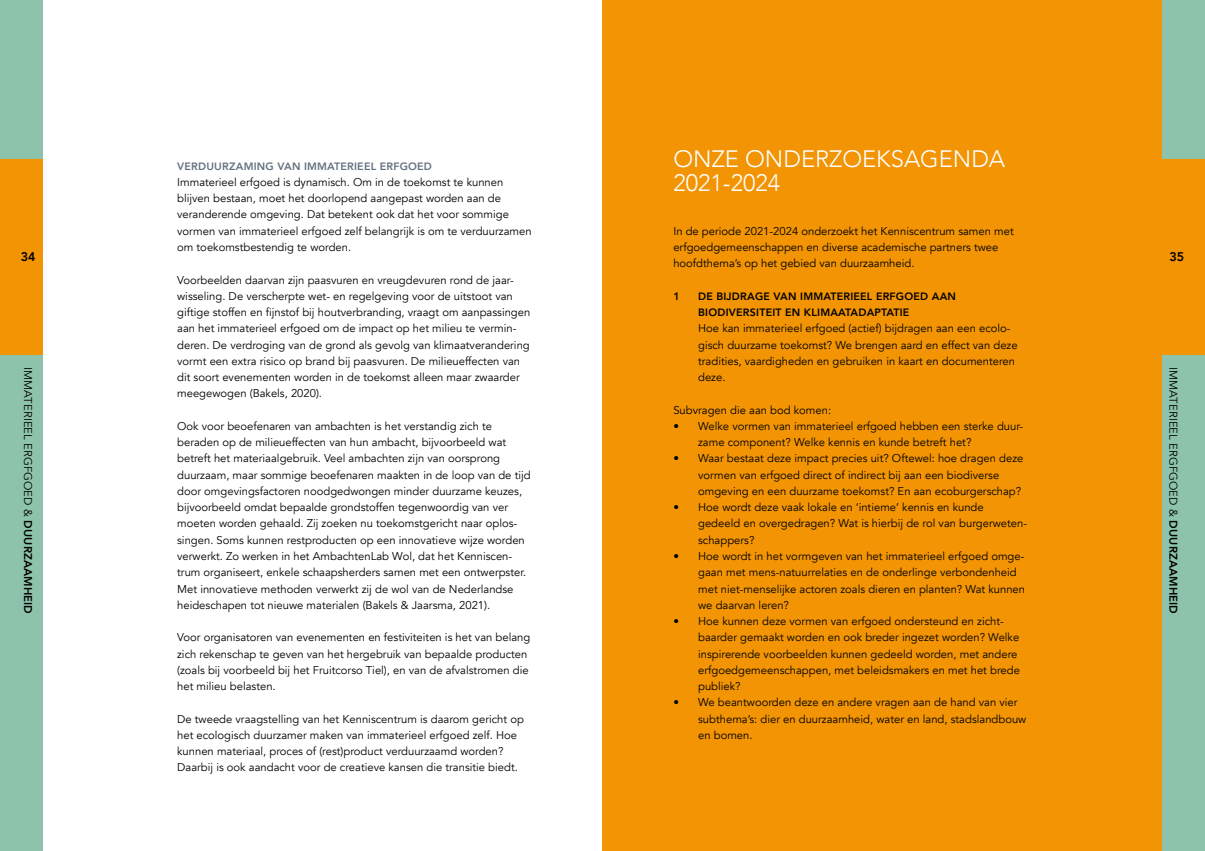
<style>
.page{position:relative;width:1205px;height:851px;background:#fff}
.page>*{position:absolute;margin:0;border:0;box-sizing:border-box;transform-origin:0 0}
.KOP_zwart{font:300 23.75px/23.8px "Avenir";color:#fff}
.t1{font:800 12.5px "Avenir";color:#000}
.Plat{font:11.25px/16.2px "Avenir";color:#000}
.plat_-4__4{font:11.25px/16.2px "Avenir";color:#000}
.plat_7_-7{font:11.25px/16.2px "Avenir";color:#000}
.TK_VET_zwart{font:800 10.62px "Avenir";letter-spacing:.02em;color:#000}
.tk_vet{font:800 10.62px "Avenir";letter-spacing:.02em;color:#64717e}
.s1{font-weight:800}
</style>
<div class="page">
<div style="left:602px;top:0;width:573px;height:850px;background:#f29404"></div>
<div style="left:1162px;top:0;width:43px;height:850px;background:#8dc3ab"></div>
<div style="left:1162px;top:159px;width:43px;height:195px;background:#f29404"></div>
<div style="left:0;top:0;width:43px;height:850px;background:#8dc3ab"></div>
<div style="left:0;top:159px;width:43px;height:195px;background:#f29404"></div>
<p class="KOP_zwart" style="left:673px;top:147px;width:333px">ONZE ONDERZOEKSAGENDA<br>2021-2024</p>
<p class="Plat" style="left:673px;top:223px;width:342px">In de periode 2021-2024 onderzoekt het Kenniscentrum samen met erfgoedgemeenschappen en diverse academische partners twee hoofdthema’s op het gebied van duurzaamheid.</p>
<p class="TK_VET_zwart" style="left:673px;top:288px;width:8px">1</p>
<p class="TK_VET_zwart" style="left:698px;top:288px;width:259px">DE BIJDRAGE VAN IMMATERIEEL ERFGOED AAN</p>
<p class="TK_VET_zwart" style="left:698px;top:304px;width:213px">BIODIVERSITEIT EN KLIMAATADAPTATIE</p>
<p class="plat_-4__4" style="left:698px;top:320px;width:321px">Hoe kan immaterieel erfgoed (actief) bijdragen aan een ecolo&shy;gisch duurzame toekomst? We brengen aard en effect van deze tradities, vaardigheden en gebruiken in kaart en documenteren deze.</p>
<p class="plat_-4__4" style="left:673px;top:402px;width:159px">Subvragen die aan bod komen:</p>
<p class="plat_-4__4" style="left:698px;top:418px;width:327px;text-indent:-25px">• Welke vormen van immaterieel erfgoed hebben een sterke duur&shy;zame component? Welke kennis en kunde betreft het?</p>
<p class="plat_7_-7" style="left:698px;top:450px;width:327px;text-indent:-25px">• Waar bestaat deze impact precies uit? Oftewel: hoe dragen deze vormen van erfgoed direct of indirect bij aan een biodiverse omgeving en een duurzame toekomst? En aan ecoburgerschap?</p>
<p class="plat_7_-7" style="left:698px;top:499px;width:330px;text-indent:-25px">• Hoe wordt deze vaak lokale en ‘intieme’ kennis en kunde gedeeld en overgedragen? Wat is hierbij de rol van burgerweten&shy;schappers?</p>
<p class="plat_-4__4" style="left:698px;top:548px;width:328px;text-indent:-25px">• Hoe wordt in het vormgeven van het immaterieel erfgoed omge&shy;gaan met mens-natuurrelaties en de onderlinge verbondenheid met niet-menselijke actoren zoals dieren en planten? Wat kunnen we daarvan leren?</p>
<p class="plat_-4__4" style="left:698px;top:613px;width:323px;text-indent:-25px">• Hoe kunnen deze vormen van erfgoed ondersteund en zicht&shy;baarder gemaakt worden en ook breder ingezet worden? Welke inspirerende voorbeelden kunnen gedeeld worden, met andere erfgoedgemeenschappen, met beleidsmakers en met het brede publiek?</p>
<p class="plat_-4__4" style="left:698px;top:694px;width:330px;text-indent:-25px">• We beantwoorden deze en andere vragen aan de hand van vier subthema’s: dier en duurzaamheid, water en land, stadslandbouw en bomen.</p>
<p class="tk_vet" style="left:177px;top:158px;width:256px">VERDUURZAMING VAN IMMATERIEEL ERFGOED</p>
<p class="Plat" style="left:177px;top:174px;width:356px">Immaterieel erfgoed is dynamisch. Om in de toekomst te kunnen blijven bestaan, moet het doorlopend aangepast worden aan de veranderende omgeving. Dat betekent ook dat het voor sommige vormen van immaterieel erfgoed zelf belangrijk is om te verduurzamen om toekomstbestendig te worden.</p>
<p class="Plat" style="left:177px;top:272px;width:355px">Voorbeelden daarvan zijn paasvuren en vreugdevuren rond de jaar&shy;wisseling. De verscherpte wet- en regelgeving voor de uitstoot van giftige stoffen en fijnstof bij houtverbranding, vraagt om aanpassingen aan het immaterieel erfgoed om de impact op het milieu te vermin&shy;deren. De verdroging van de grond als gevolg van klimaatverandering vormt een extra risico op brand bij paasvuren. De milieueffecten van dit soort evenementen worden in de toekomst alleen maar zwaarder meegewogen (Bakels, 2020).</p>
<p class="Plat" style="left:177px;top:418px;width:355px">Ook voor beoefenaren van ambachten is het verstandig zich te beraden op de milieueffecten van hun ambacht, bijvoorbeeld wat betreft het materiaalgebruik. Veel ambachten zijn van oorsprong duurzaam, maar sommige beoefenaren maakten in de loop van de tijd door omgevingsfactoren noodgedwongen minder duurzame keuzes, bijvoorbeeld omdat bepaalde grondstoffen tegenwoordig van ver moeten worden gehaald. Zij zoeken nu toekomstgericht naar oplos&shy;singen. Soms kunnen restproducten op een innovatieve wijze worden verwerkt. Zo werken in het AmbachtenLab Wol, dat het Kenniscen&shy;trum organiseert, enkele schaapsherders samen met een ontwerpster.<br>Met innovatieve methoden verwerkt zij de wol van de Nederlandse heideschapen tot nieuwe materialen (Bakels &amp; Jaarsma, 2021).</p>
<p class="Plat" style="left:177px;top:629px;width:355px">Voor organisatoren van evenementen en festiviteiten is het van belang zich rekenschap te geven van het hergebruik van bepaalde producten (zoals bij voorbeeld bij het Fruitcorso Tiel), en van de afvalstromen die het milieu belasten.</p>
<p class="Plat" style="left:177px;top:710px;width:348px">De tweede vraagstelling van het Kenniscentrum is daarom gericht op het ecologisch duurzamer maken van immaterieel erfgoed zelf. Hoe kunnen materiaal, proces of (rest)product verduurzaamd worden?<br>Daarbij is ook aandacht voor de creatieve kansen die transitie biedt.</p>
<p class="t1" style="left:21px;top:246px;width:16px">34</p>
<p class="t1" style="left:1169px;top:246px;width:16px">35</p>
<p class="Plat" style="left:36px;top:367px;width:248px;rotate:90deg">IMMATERIEEL ERGFGOED &amp; <span class="s1">DUURZAAMHEID</span></p>
<p class="Plat" style="left:1181px;top:367px;width:248px;rotate:90deg">IMMATERIEEL ERGFGOED &amp; <span class="s1">DUURZAAMHEID</span></p>
</div>
